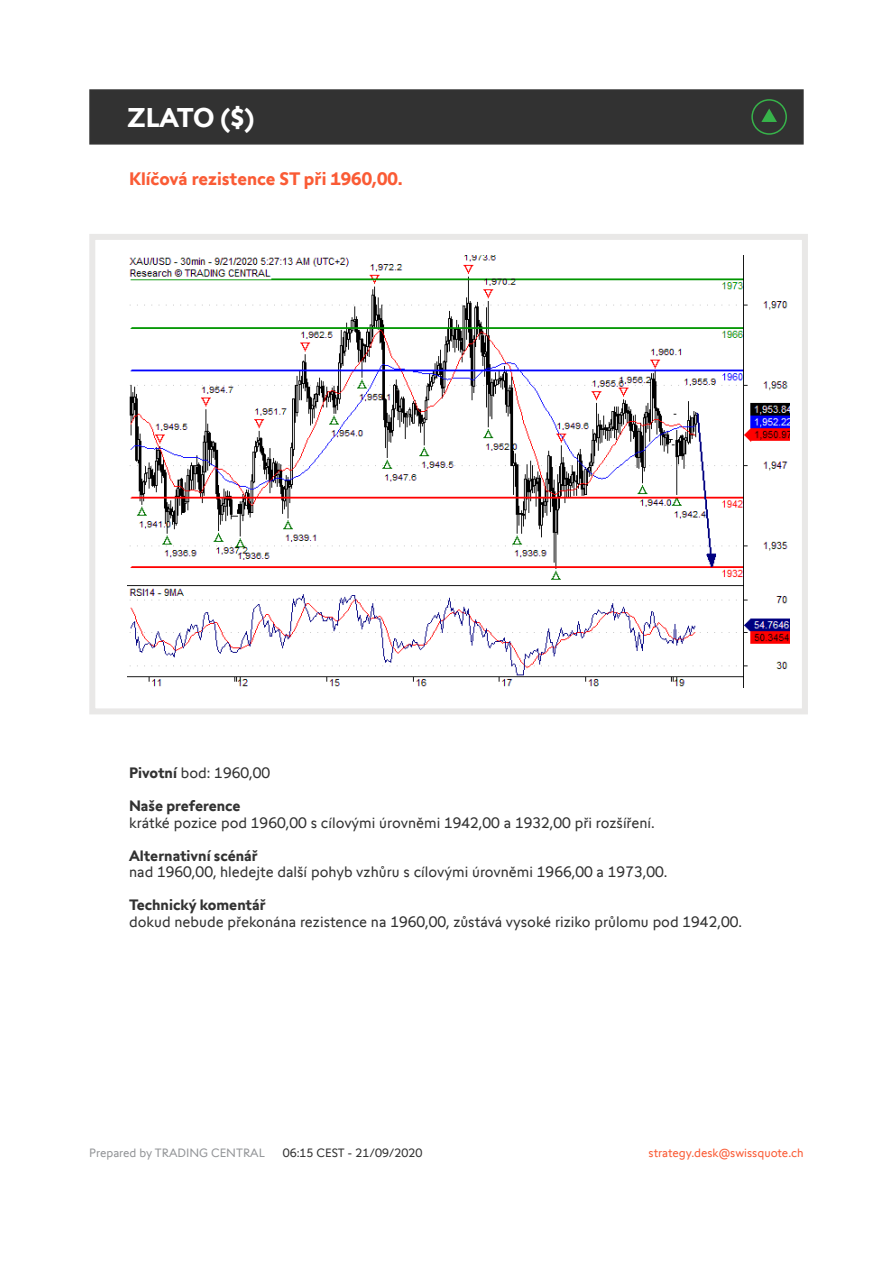
<style>
.page{position:relative;width:893px;height:1263px;background:#fff}
.page>*{position:absolute;margin:0;border:0;box-sizing:border-box;transform-origin:0 0}
.t1{font:700 27px "Swissquote CT";letter-spacing:-.015em;color:#fff}
.t2{font:700 18px "Swissquote CT";color:#fa5b35}
.t3{font:15px "Swissquote CT";color:#323232}
.t4{font:700 15px "Swissquote CT";color:#323232}
.t5{font:12px "Swissquote CT";color:#fa5b35}
.t6{font:12px "Swissquote CT";color:#939598}
.t7{font:12px "Swissquote CT";color:#323232}
.s1{font-weight:700}
</style>
<div class="page">
<div style="left:89px;top:234px;width:719px;height:480px;border:6px solid #e9e8e7"></div>
<div style="left:89px;top:89px;width:715px;height:56px;background:#323232;border:2px solid #323232"></div>
<img style="left:128px;top:255px;width:661px;height:432px">
<svg style="left:751px;top:99px;width:36px;height:36px"></svg>
<h1 class="t1" style="left:128px;top:101px;width:128px">ZLATO ($)</h1>
<p class="t2" style="left:129px;top:168px;width:275px">Klíčová rezistence ST při 1960,00.</p>
<p class="t3" style="left:129px;top:764px;width:143px"><span class="s1">Pivotní</span> bod: 1960,00</p>
<p class="t4" style="left:129px;top:797px;width:113px">Naše preference</p>
<p class="t3" style="left:129px;top:814px;width:527px">krátké pozice pod 1960,00 s cílovými úrovněmi 1942,00 a 1932,00 při rozšíření.</p>
<p class="t4" style="left:129px;top:846px;width:130px">Alternativní scénář</p>
<p class="t3" style="left:129px;top:863px;width:540px">nad 1960,00, hledejte další pohyb vzhůru s cílovými úrovněmi 1966,00 a 1973,00.</p>
<p class="t4" style="left:129px;top:896px;width:138px">Technický komentář</p>
<p class="t3" style="left:129px;top:913px;width:614px">dokud nebude překonána rezistence na 1960,00, zůstává vysoké riziko průlomu pod 1942,00.</p>
<p class="t6" style="left:89px;top:1145px;width:177px">Prepared by TRADING CENTRAL</p>
<p class="t7" style="left:283px;top:1145px;width:141px">06:15 CEST - 21/09/2020</p>
<p class="t5" style="left:649px;top:1145px;width:157px">strategy.desk@swissquote.ch</p>
</div>
